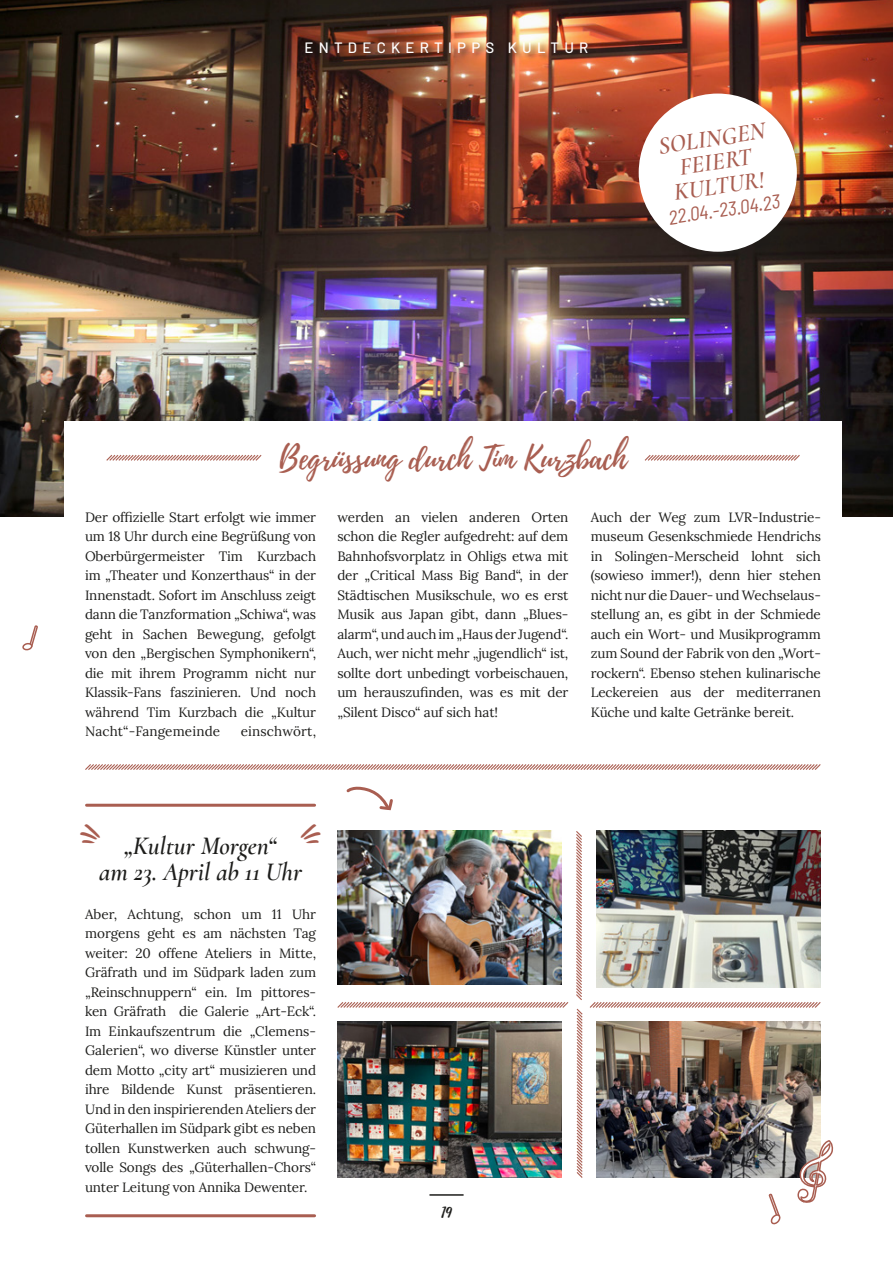
<style>
.page{position:relative;width:893px;height:1263px;background:#fff}
.page>*{position:absolute;margin:0;border:0;box-sizing:border-box;transform-origin:0 0}
.t1{font:37.35px "Playlist Ornament";color:#a95e51}
.t2{font:31.5px "Playlist Script";letter-spacing:-.01em;color:#a95e51}
.t3{font:italic 600 25.5px/25.5px "Cormorant";color:#1d1d1b;text-align:center}
.t4{font:italic 600 24px/24px "Cormorant";color:#a95e51;text-align:center}
.t5{font:italic semi-condensed 19.5px "Barlow";color:#a95e51}
.t6{font:18px "Playlist Script";color:#1d1d1b}
.t7{font:500 15px "Barlow";letter-spacing:.35em;color:#fff}
.t8{font:13.5px/19.5px "Lora";letter-spacing:-.01em;color:#1d1d1b;text-align:justify}
.t9{font:13.5px "Lora";letter-spacing:.01em;color:#1d1d1b}
</style>
<div class="page">
<img style="left:0;top:0;width:893px;height:517px">
<svg style="left:85px;top:764px;width:736px;height:6px"></svg>
<div style="left:640px;top:95px;width:168px;height:168px;background:#1d1d1b;opacity:.32"></div>
<div style="left:639px;top:94px;width:158px;height:158px;background:#fff;border-radius:50%"></div>
<div style="left:304px;top:41px;width:291px;height:20px;background:#1d1d1b;opacity:.65"></div>
<div style="left:65px;top:421px;width:777px;height:328px;background:#fff"></div>
<svg style="left:644px;top:455px;width:156px;height:6px"></svg>
<svg style="left:106px;top:455px;width:156px;height:6px"></svg>
<svg style="left:346px;top:786px;width:47px;height:25px"></svg>
<img style="left:337px;top:830px;width:497px;height:395px">
<svg style="left:22px;top:625px;width:16px;height:26px"></svg>
<hr style="left:87px;top:804px;width:228px;height:3px;background:#a95e51">
<hr style="left:87px;top:1214px;width:228px;height:3px;background:#a95e51">
<p class="t7" style="left:305px;top:39px;width:285px">ENTDECKERTIPPS KULTUR</p>
<h3 class="t4" style="left:657px;top:135px;width:109px;rotate:-9deg">SOLINGEN<br>FEIERT<br>KULTUR!</h3>
<h3 class="t5" style="left:667px;top:205px;width:114px;rotate:-8deg">22.04.-23.04.23</h3>
<h2 class="t2" style="left:279px;top:436px;width:349px">Begrüssung durch Tim Kurzbach</h2>
<p class="t8" style="left:85px;top:506px;width:233px">Der offizielle Start erfolgt wie immer um 18 Uhr durch eine Begrüßung von Oberbürgermeister Tim Kurzbach im „Theater und Konzerthaus“ in der Innenstadt. Sofort im Anschluss zeigt dann die Tanzformation „Schiwa“, was geht in Sachen Bewegung, gefolgt von den „Bergischen Symphonikern“, die mit ihrem Programm nicht nur Klassik-Fans faszinieren. Und noch während Tim Kurzbach die „Kultur Nacht“-Fangemeinde</p>
<p class="t8" style="left:591px;top:506px;width:232px">Auch der Weg zum LVR-Industrie&shy;museum Gesenkschmiede Hendrichs in Solingen-Merscheid lohnt sich (sowieso immer!), denn hier stehen nicht nur die Dauer- und Wechselaus&shy;stellung an, es gibt in der Schmiede auch ein Wort- und Musikprogramm zum Sound der Fabrik von den „Wort&shy;rockern“. Ebenso stehen kulinarische Leckereien aus der mediterranen Küche und kalte Getränke bereit.</p>
<p class="t8" style="left:337px;top:506px;width:233px;text-align:left">werden an vielen anderen Orten schon die Regler aufgedreht: auf dem Bahnhofsvorplatz in Ohligs etwa mit der „Critical Mass Big Band“, in der Städtischen Musikschule, wo es erst Musik aus Japan gibt, dann „Blues&shy;alarm“, und auch im „Haus der Jugend“.<br>Auch, wer nicht mehr „jugendlich“ ist, sollte dort unbedingt vorbeischauen, um herauszufinden, was es mit der „Silent Disco“ auf sich hat!</p>
<p class="t9" style="left:241px;top:721px;width:77px">einschwört,</p>
<h1 class="t1" style="left:300px;top:808px;width:23px">■</h1>
<h3 class="t3" style="left:99px;top:833px;width:204px">„Kultur Morgen“<br>am 23. April ab 11 Uhr</h3>
<p class="t8" style="left:85px;top:903px;width:233px">Aber, Achtung, schon um 11 Uhr morgens geht es am nächsten Tag weiter: 20 offene Ateliers in Mitte, Gräfrath und im Südpark laden zum „Reinschnuppern“ ein. Im pittores&shy;ken Gräfrath die Galerie „Art-Eck“.<br>Im Einkaufszentrum die „Clemens-Galerien“, wo diverse Künstler unter dem Motto „city art“ musizieren und ihre Bildende Kunst präsentieren.<br>Und in den inspirierenden Ateliers der Güterhallen im Südpark gibt es neben tollen Kunstwerken auch schwung&shy;volle Songs des „Güterhallen-Chors“ unter Leitung von Annika Dewenter.</p>
<h3 class="t6" style="left:441px;top:1197px;width:12px">19</h3>
</div>
